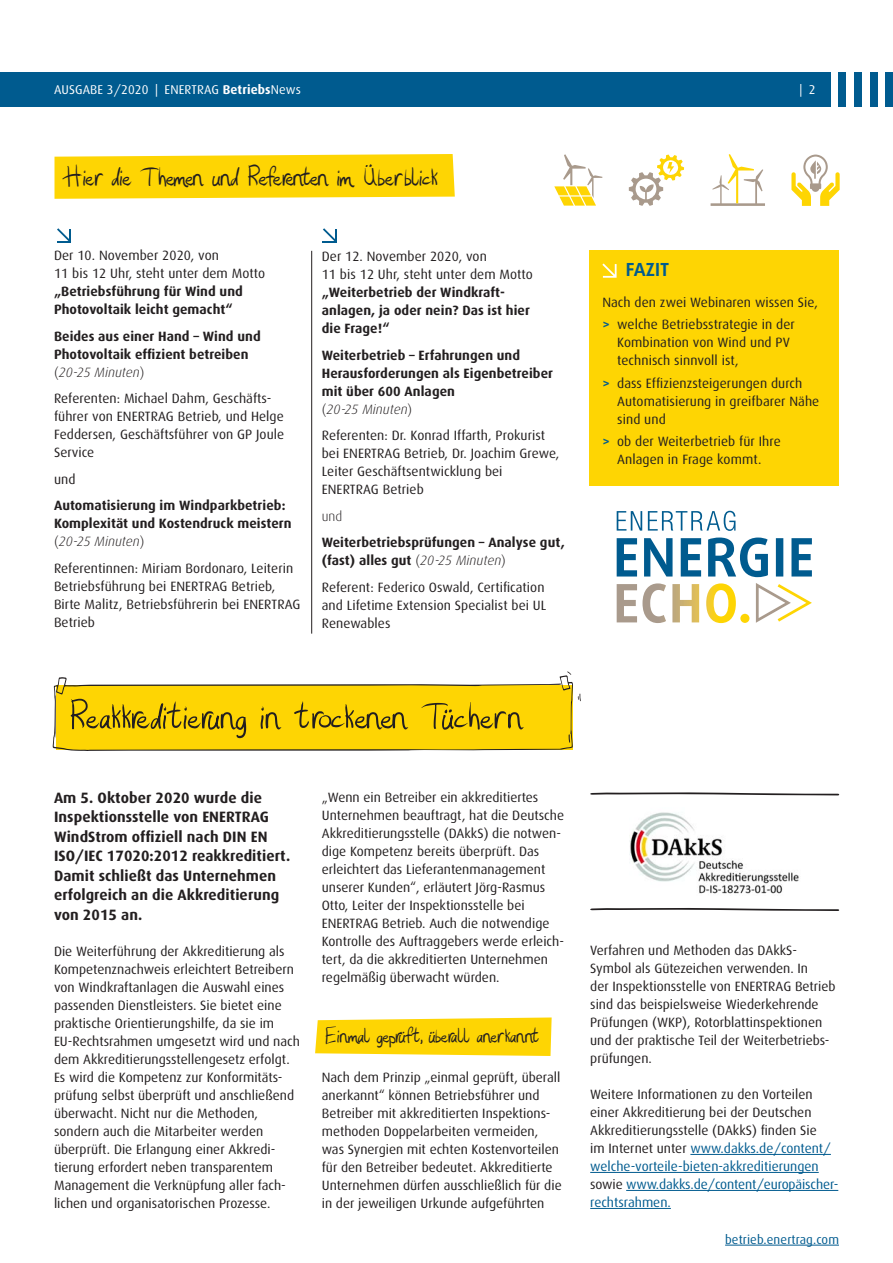
<style>
.page{position:relative;width:893px;height:1263px;background:#fff}
.page>*{position:absolute;margin:0;border:0;box-sizing:border-box;transform-origin:0 0}
.t1{font:54px "Hashtag";letter-spacing:-.045em;color:#231f20}
.t2{font:37.5px "Hashtag";letter-spacing:-.05em;color:#231f20}
.t3{font:30px "Hashtag";letter-spacing:-.05em;color:#231f20}
.t4{font:700 18px "Daxline OT";color:#005b8f}
.t5{font:700 15px/19.5px "Dax";letter-spacing:.005em;color:#231f20}
.t6{font:13.5px/18px "Dax";color:#231f20}
.t7{font:700 13.5px/18px "Dax";letter-spacing:.005em;color:#231f20}
.t8{font:13.5px "Dax";color:#005b8f}
.t9{font:300 13.5px "Dax";color:#231f20}
.t10{font:12.75px "Dax";letter-spacing:.01em;color:#fff}
.Headline_Black_24_9{font:12.75px "Dax";letter-spacing:.01em;color:#005b8f}
.s1{font-weight:700}
.s2{font-weight:400}
.s3{font-weight:300}
.s4{font-weight:300;font-style:italic}
.s5{font-weight:700;color:#005b8f}
.s6{color:#231f20}
</style>
<div class="page">
<div style="left:0;top:72px;width:831px;height:34px;background:#005b8f"></div>
<div style="left:885px;top:72px;width:8px;height:34px;background:#005b8f"></div>
<div style="left:870px;top:72px;width:7px;height:34px;background:#005b8f"></div>
<div style="left:854px;top:72px;width:8px;height:34px;background:#005b8f"></div>
<div style="left:839px;top:72px;width:7px;height:34px;background:#005b8f"></div>
<svg style="left:791px;top:155px;width:49px;height:51px"></svg>
<svg style="left:629px;top:155px;width:55px;height:51px"></svg>
<svg style="left:554px;top:154px;width:48px;height:52px"></svg>
<svg style="left:711px;top:154px;width:54px;height:52px"></svg>
<svg style="left:57px;top:228px;width:14px;height:14px"></svg>
<svg style="left:322px;top:228px;width:15px;height:14px"></svg>
<svg style="left:55px;top:154px;width:400px;height:45px;background:#fed711"></svg>
<hr style="left:311px;top:251px;width:1px;height:383px;background:#231f20">
<div style="left:590px;top:251px;width:249px;height:235px;background:#fed503"></div>
<svg style="left:602px;top:263px;width:15px;height:15px"></svg>
<hr style="left:690px;top:1154px;width:141px;height:1px;background:#005b8f">
<hr style="left:590px;top:1172px;width:229px;height:1px;background:#005b8f">
<hr style="left:626px;top:1190px;width:212px;height:1px;background:#005b8f">
<hr style="left:590px;top:1208px;width:81px;height:1px;background:#005b8f">
<hr style="left:725px;top:1245px;width:114px;height:1px;background:#005b8f">
<svg style="left:53px;top:671px;width:528px;height:80px"></svg>
<img style="left:629px;top:812px;width:170px;height:82px">
<svg style="left:315px;top:1017px;width:237px;height:39px;background:#fed819"></svg>
<svg style="left:590px;top:792px;width:250px;height:3px"></svg>
<svg style="left:590px;top:908px;width:250px;height:3px"></svg>
<svg style="left:617px;top:537px;width:195px;height:40px"></svg>
<svg style="left:617px;top:583px;width:132px;height:40px"></svg>
<svg style="left:756px;top:583px;width:56px;height:40px"></svg>
<svg style="left:617px;top:511px;width:25px;height:20px"></svg>
<svg style="left:648px;top:511px;width:87px;height:20px"></svg>
<p class="t10" style="left:54px;top:82px;width:248px">AUSGABE 3/2020 | ENERTRAG <span class="s1">Betriebs</span>News</p>
<p class="t10" style="left:800px;top:83px;width:18px">| 2</p>
<p class="t2" style="left:62px;top:159px;width:379px">Hier die Themen und Referenten im Überblick</p>
<p class="t7" style="left:54px;top:247px;width:213px"><span class="s2">Der 10. November 2020, von<br>11 bis 12 Uhr, steht unter dem Motto </span>„Betriebsführung für Wind und<br>Photovoltaik leicht gemacht“</p>
<p class="t7" style="left:54px;top:327px;width:208px">Beides aus einer Hand – Wind und<br>Photovoltaik effizient betreiben <span class="s3">(</span><span class="s4">20-25 Minuten</span><span class="s3">)</span></p>
<p class="t6" style="left:54px;top:390px;width:232px">Referenten: Michael Dahm, Geschäfts&shy;führer von ENERTRAG Betrieb, und Helge<br>Feddersen, Geschäftsführer von GP Joule<br>Service</p>
<p class="t6" style="left:54px;top:470px;width:23px">und</p>
<p class="t7" style="left:54px;top:496px;width:239px">Automatisierung im Windparkbetrieb:<br>Komplexität und Kostendruck meistern <span class="s3">(</span><span class="s4">20-25 Minuten</span><span class="s3">)</span></p>
<p class="t6" style="left:54px;top:559px;width:248px">Referentinnen: Miriam Bordonaro, Leiterin Betriebsführung bei ENERTRAG Betrieb, Birte Malitz, Betriebsführerin bei ENERTRAG Betrieb</p>
<p class="t7" style="left:322px;top:248px;width:213px"><span class="s2">Der 12. November 2020, von<br>11 bis 12 Uhr, steht unter dem Motto </span>„Weiterbetrieb der Windkraft&shy;anlagen, ja oder nein? Das ist hier die Frage!“</p>
<p class="t7" style="left:322px;top:346px;width:233px">Weiterbetrieb – Erfahrungen und<br>Herausforderungen als Eigenbetreiber mit über 600 Anlagen<br><span class="s3">(</span><span class="s4">20-25 Minuten</span><span class="s3">)</span></p>
<p class="t6" style="left:322px;top:427px;width:239px">Referenten: Dr. Konrad Iffarth, Prokurist bei ENERTRAG Betrieb, Dr. Joachim Grewe, Leiter Geschäftsentwicklung bei ENERTRAG Betrieb</p>
<p class="t9" style="left:322px;top:509px;width:22px">und</p>
<p class="t7" style="left:322px;top:534px;width:244px">Weiterbetriebsprüfungen – Analyse gut, (fast) alles gut <span class="s3">(</span><span class="s4">20-25 Minuten</span><span class="s3">)</span></p>
<p class="t6" style="left:322px;top:578px;width:226px">Referent: Federico Oswald, Certification and Lifetime Extension Specialist bei UL<br>Renewables</p>
<p class="t4" style="left:626px;top:258px;width:45px">FAZIT</p>
<p class="t6" style="left:602px;top:294px;width:217px">Nach den zwei Webinaren wissen Sie,</p>
<p class="t6" style="left:617px;top:316px;width:179px;text-indent:-15px"><span class="s5">&gt;</span> welche Betriebsstrategie in der<br>Kombination von Wind und PV technisch sinnvoll ist,</p>
<p class="t6" style="left:617px;top:374px;width:204px;text-indent:-15px"><span class="s5">&gt;</span> dass Effizienzsteigerungen durch<br>Automatisierung in greifbarer Nähe sind und</p>
<p class="t6" style="left:602px;top:432px;width:180px;text-align:center"><span class="s5">&gt;</span> ob der Weiterbetrieb für Ihre<br>Anlagen in Frage kommt.</p>
<p class="t1" style="left:69px;top:690px;width:457px">Reakkreditierung in trockenen Tüchern</p>
<p class="t5" style="left:54px;top:788px;width:238px">Am 5. Oktober 2020 wurde die<br>Inspektionsstelle von ENERTRAG<br>WindStrom offiziell nach DIN EN<br>ISO/IEC 17020:2012 reakkreditiert.</p>
<p class="t5" style="left:54px;top:866px;width:224px">Damit schließt das Unternehmen</p>
<p class="t5" style="left:54px;top:885px;width:227px">erfolgreich an die Akkreditierung von 2015 an.</p>
<p class="t6" style="left:54px;top:942px;width:247px">Die Weiterführung der Akkreditierung als Kompetenznachweis erleichtert Betreibern von Windkraftanlagen die Auswahl eines passenden Dienstleisters. Sie bietet eine praktische Orientierungshilfe, da sie im EU-Rechtsrahmen umgesetzt wird und nach dem Akkreditierungsstellengesetz erfolgt.<br>Es wird die Kompetenz zur Konformitäts&shy;prüfung selbst überprüft und anschließend überwacht. Nicht nur die Methoden, sondern auch die Mitarbeiter werden überprüft. Die Erlangung einer Akkredi&shy;tierung erfordert neben transparentem Management die Verknüpfung aller fach&shy;lichen und organisatorischen Prozesse.</p>
<p class="t6" style="left:322px;top:788px;width:244px">„Wenn ein Betreiber ein akkreditiertes Unternehmen beauftragt, hat die Deutsche Akkreditierungsstelle (DAkkS) die notwen&shy;dige Kompetenz bereits überprüft. Das erleichtert das Lieferantenmanagement unserer Kunden“, erläutert Jörg-Rasmus Otto, Leiter der Inspektionsstelle bei ENERTRAG Betrieb. Auch die notwendige Kontrolle des Auftraggebers werde erleich&shy;tert, da die akkreditierten Unternehmen regelmäßig überwacht würden.</p>
<p class="t3" style="left:325px;top:1021px;width:216px">Einmal geprüft, überall anerkannt</p>
<p class="t6" style="left:322px;top:1068px;width:241px">Nach dem Prinzip „einmal geprüft, überall anerkannt“ können Betriebsführer und Betreiber mit akkreditierten Inspektions&shy;methoden Doppelarbeiten vermeiden, was Synergien mit echten Kostenvorteilen für den Betreiber bedeutet. Akkreditierte Unternehmen dürfen ausschließlich für die in der jeweiligen Urkunde aufgeführten</p>
<p class="t6" style="left:590px;top:941px;width:247px">Verfahren und Methoden das DAkkS-Symbol als Gütezeichen verwenden. In<br>der Inspektionsstelle von ENERTRAG Betrieb sind das beispielsweise Wiederkehrende</p>
<p class="t6" style="left:590px;top:1013px;width:234px">Prüfungen (WKP), Rotorblattinspektionen</p>
<p class="t6" style="left:590px;top:1031px;width:241px">und der praktische Teil der Weiterbetriebs&shy;prüfungen.</p>
<p class="t6" style="left:590px;top:1085px;width:224px">Weitere Informationen zu den Vorteilen</p>
<p class="t6" style="left:590px;top:1103px;width:223px">einer Akkreditierung bei der Deutschen</p>
<p class="t6" style="left:590px;top:1121px;width:228px">Akkreditierungsstelle (DAkkS) finden Sie</p>
<p class="t8" style="left:590px;top:1141px;width:242px"><span class="s6">im Internet unter</span> www.dakks.de/content/</p>
<p class="t8" style="left:590px;top:1159px;width:230px">welche-vorteile-bieten-akkreditierungen</p>
<p class="t8" style="left:590px;top:1177px;width:250px"><span class="s6">sowie</span> www.dakks.de/content/europäischer-</p>
<p class="t8" style="left:590px;top:1195px;width:82px">rechtsrahmen.</p>
<p class="Headline_Black_24_9" style="left:725px;top:1232px;width:115px">betrieb.enertrag.com</p>
</div>
